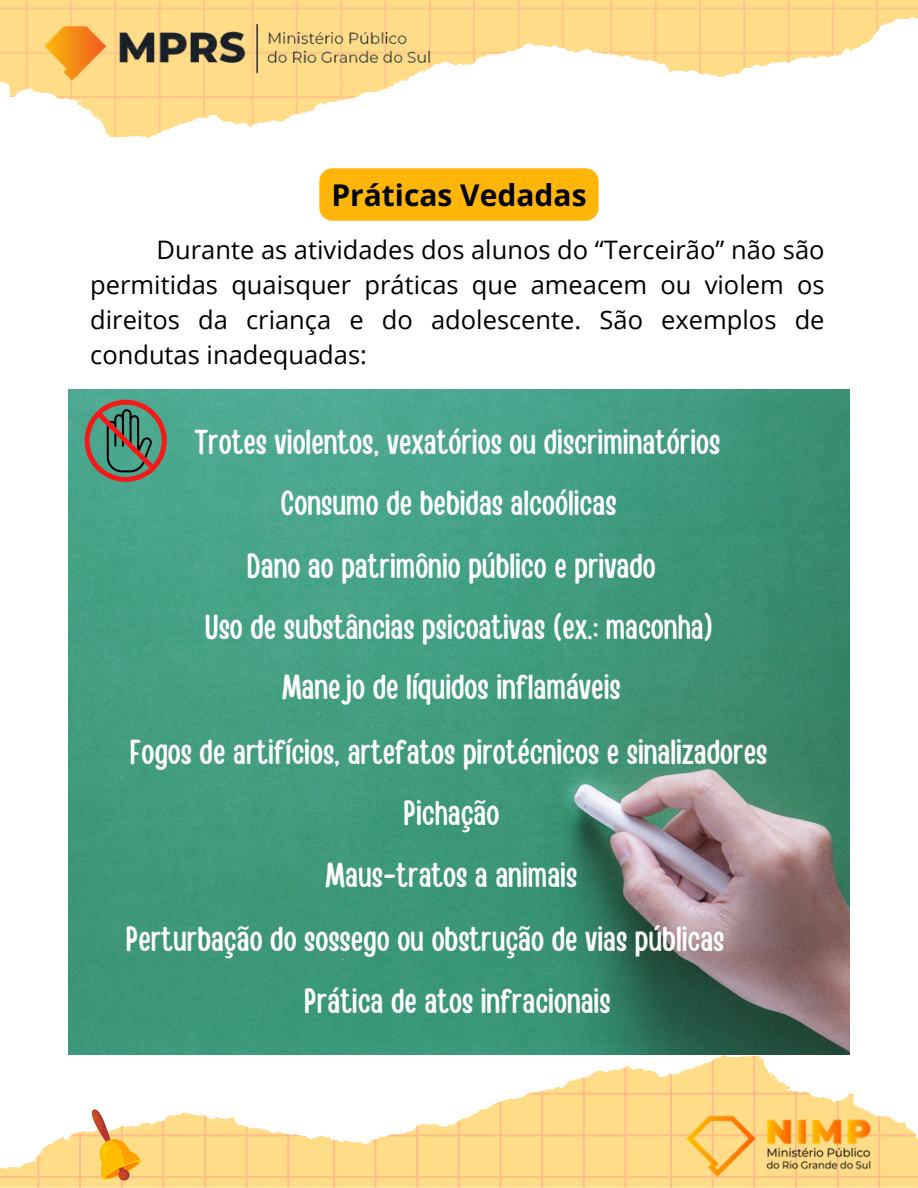
<style>
.page{position:relative;width:918px;height:1188px;background:#fff}
.page>*{position:absolute;margin:0;border:0;box-sizing:border-box;transform-origin:0 0}
.t1{font:34.65px "Handy Casual Condensed";color:#fff}
.t2{font:34.5px "Handy Casual Condensed";color:#fff}
.t3{font:700 30px "Open Sans";color:#000}
.t4{font:25.5px/34.8px "Open Sans";color:#000;text-align:justify}
</style>
<div class="page">
<svg style="left:0;top:1056px;width:918px;height:132px"></svg>
<svg style="left:0;top:0;width:918px;height:137px"></svg>
<img style="left:44px;top:25px;width:385px;height:56px">
<img style="left:669px;top:1103px;width:218px;height:85px">
<img style="left:68px;top:390px;width:782px;height:664px">
<svg style="left:85px;top:400px;width:82px;height:82px"></svg>
<div style="left:319px;top:168px;width:280px;height:53px;background:#ffb608"></div>
<svg style="left:92px;top:1109px;width:50px;height:74px"></svg>
<p class="t3" style="left:331px;top:174px;width:257px">Práticas Vedadas</p>
<p class="t4" style="left:90px;top:232px;width:736px;text-indent:66px">Durante as atividades dos alunos do “Terceirão” não são permitidas quaisquer práticas que ameacem ou violem os direitos da criança e do adolescente. São exemplos de condutas inadequadas:</p>
<h1 class="t2" style="left:194px;top:420px;width:528px">Trotes violentos, vexatórios ou discriminatórios</h1>
<h2 class="t2" style="left:281px;top:480px;width:337px">Consumo de bebidas alcoólicas</h2>
<h1 class="t2" style="left:247px;top:544px;width:410px">Dano ao patrimônio público e privado</h1>
<p class="t2" style="left:205px;top:604px;width:510px">Uso de substâncias psicoativas (ex.: maconha)</p>
<p class="t1" style="left:282px;top:664px;width:340px">Manejo de líquidos inflamáveis</p>
<p class="t2" style="left:130px;top:729px;width:639px">Fogos de artifícios, artefatos pirotécnicos e sinalizadores</p>
<h1 class="t2" style="left:403px;top:791px;width:98px">Pichação</h1>
<h1 class="t2" style="left:326px;top:852px;width:253px">Maus-tratos a animais</h1>
<h1 class="t2" style="left:126px;top:917px;width:600px">Perturbação do sossego ou obstrução de vias públicas</h1>
<h1 class="t2" style="left:304px;top:978px;width:308px">Prática de atos infracionais</h1>
</div>
